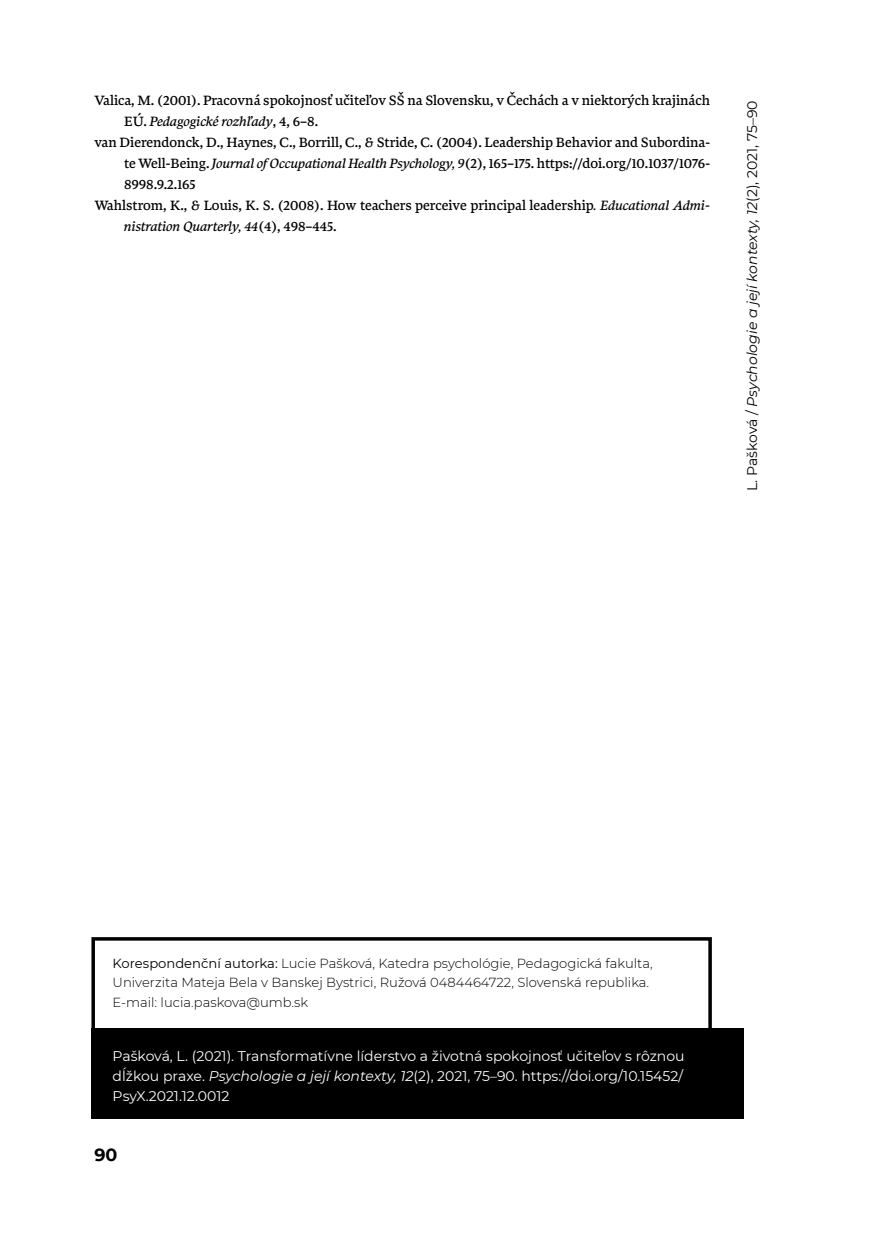
<style>
.page{position:relative;width:874px;height:1241px;background:#fff}
.page>*{position:absolute;margin:0;border:0;box-sizing:border-box;transform-origin:0 0}
.t1{font:700 17.5px "Montserrat";color:#000}
.t2{font:14px "Bennet Text Four";color:#000}
.t3{font:14px/20.1px "Montserrat";color:#fff;text-align:justify}
.t4{font:italic 14px "Bennet Text Four";color:#000}
.t5{font:italic 14px "Montserrat";color:#000}
.t6{font:300 13.12px/19.2px "Montserrat";color:#000}
.s1{font-style:normal}
.s2{font-style:italic}
.s3{font-weight:400}
</style>
<div class="page">
<div style="left:91px;top:1028px;width:652px;height:91px;background:#000"></div>
<div style="left:91px;top:937px;width:620px;height:100px;border:4px solid #000"></div>
<p class="t2" style="left:94px;top:91px;width:617px">Valica, M. (2001). Pracovná spokojnosť učiteľov SŠ na Slovensku, v Čechách a v niektorých krajinách</p>
<p class="t4" style="left:124px;top:112px;width:195px"><span class="s1">EÚ.</span> Pedagogické rozhľady<span class="s1">, 4, 6–8.</span></p>
<p class="t2" style="left:94px;top:133px;width:617px">van Dierendonck, D., Haynes, C., Borrill, C., &amp; Stride, C. (2004). Leadership Behavior and Subordina-</p>
<p class="t2" style="left:124px;top:154px;width:587px">te Well-‑Being. <span class="s2">Journal of Occupational Health Psychology, 9</span>(2), 165–175. https://doi.org/10.1037/1076-</p>
<p class="t2" style="left:124px;top:175px;width:73px">8998.9.2.165</p>
<p class="t2" style="left:94px;top:196px;width:617px">Wahlstrom, K., &amp; Louis, K. S. (2008). How teachers perceive principal leadership<span class="s2">. Educational Admi-</span></p>
<p class="t4" style="left:124px;top:217px;width:214px">nistration Quarterly, 44<span class="s1">(4), 498–445.</span></p>
<p class="t5" style="left:742px;top:491px;width:392px;rotate:-90deg"><span class="s1">L. Pašková /</span> Psychologie a její kontexty, 12<span class="s1">(2), 2021, 75–90</span></p>
<p class="t6" style="left:113px;top:953px;width:541px"><span class="s3">Korespondenční autorka:</span> Lucie Pašková, Katedra psychológie, Pedagogická fakulta,<br>Univerzita Mateja Bela v Banskej Bystrici, Ružová 0484464722, Slovenská republika.<br>E-mail: lucia.paskova@umb.sk</p>
<p class="t3" style="left:113px;top:1045px;width:573px">Pašková, L. (2021). Transformatívne líderstvo a životná spokojnosť učiteľov s rôznou dĺžkou praxe. <span class="s2">Psychologie a její kontexty, 12</span>(2), 2021, 75–90. https://doi.org/10.15452/ PsyX.2021.12.0012</p>
<p class="t1" style="left:94px;top:1142px;width:25px">90</p>
</div>
